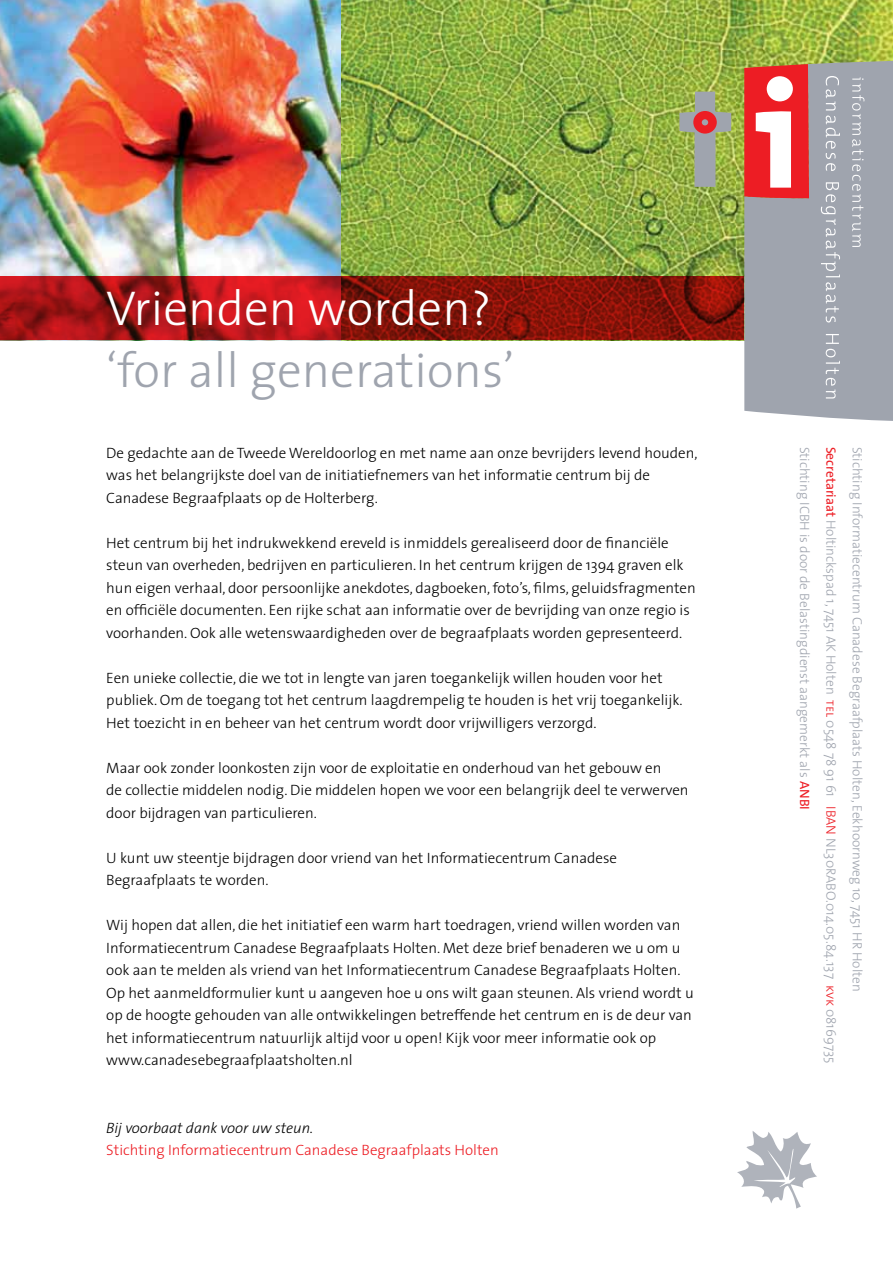
<style>
.page{position:relative;width:893px;height:1263px;background:#fff}
.page>*{position:absolute;margin:0;border:0;box-sizing:border-box;transform-origin:0 0}
.t1{font:300 49.2px "The Sans";color:#9fa4ae}
.t2{font:300 49.2px "The Sans";color:#fff}
.t3{font:300 15px/22.5px "The Sans";color:#000}
.t4{font:300 15px "The Sans";color:#ed1d24}
.t5{font:italic 300 15px "The Sans";color:#000}
.t6{font:300 13.5px "The Sans";color:#9fa4ae}
.s1{font-weight:400;color:#ed1d24}
.s2{font-family:"The Sans Light Caps";font-weight:400;color:#ed1d24}
.s3{color:#ed1d24}
</style>
<div class="page">
<img style="left:0;top:0;width:893px;height:276px">
<svg style="left:737px;top:1131px;width:80px;height:77px"></svg>
<div style="left:744px;top:61px;width:149px;height:360px;background:#9fa4ae"></div>
<svg style="left:852px;top:77px;width:12px;height:170px"></svg>
<svg style="left:826px;top:76px;width:13px;height:34px"></svg>
<svg style="left:826px;top:116px;width:14px;height:55px"></svg>
<svg style="left:821px;top:182px;width:19px;height:140px"></svg>
<svg style="left:826px;top:334px;width:14px;height:64px"></svg>
<svg style="left:744px;top:64px;width:65px;height:134px"></svg>
<svg style="left:679px;top:92px;width:52px;height:95px"></svg>
<svg style="left:0;top:276px;width:744px;height:64px"></svg>
<h1 class="t2" style="left:106px;top:268px;width:386px">Vrienden worden?</h1>
<h1 class="t1" style="left:106px;top:329px;width:410px">‘for all generations’</h1>
<p class="t3" style="left:106px;top:441px;width:593px">De gedachte aan de Tweede Wereldoorlog en met name aan onze bevrijders levend houden, was het belangrijkste doel van de initiatiefnemers van het informatie centrum bij de<br>Canadese Begraafplaats op de Holterberg.</p>
<p class="t3" style="left:106px;top:531px;width:591px">Het centrum bij het indrukwekkend ereveld is inmiddels gerealiseerd door de financiële steun van overheden, bedrijven en particulieren. In het centrum krijgen de 1394 graven elk hun eigen verhaal, door persoonlijke anekdotes, dagboeken, foto’s, films, geluidsfragmenten en officiële documenten. Een rijke schat aan informatie over de bevrijding van onze regio is voorhanden. Ook alle wetenswaardigheden over de begraafplaats worden gepresenteerd.</p>
<p class="t3" style="left:106px;top:666px;width:578px">Een unieke collectie, die we tot in lengte van jaren toegankelijk willen houden voor het publiek. Om de toegang tot het centrum laagdrempelig te houden is het vrij toegankelijk.<br>Het toezicht in en beheer van het centrum wordt door vrijwilligers verzorgd.</p>
<p class="t3" style="left:106px;top:756px;width:584px">Maar ook zonder loonkosten zijn voor de exploitatie en onderhoud van het gebouw en<br>de collectie middelen nodig. Die middelen hopen we voor een belangrijk deel te verwerven door bijdragen van particulieren.</p>
<p class="t3" style="left:106px;top:846px;width:512px">U kunt uw steentje bijdragen door vriend van het Informatiecentrum Canadese<br>Begraafplaats te worden.</p>
<p class="t3" style="left:106px;top:913px;width:589px">Wij hopen dat allen, die het initiatief een warm hart toedragen, vriend willen worden van Informatiecentrum Canadese Begraafplaats Holten. Met deze brief benaderen we u om u ook aan te melden als vriend van het Informatiecentrum Canadese Begraafplaats Holten.<br>Op het aanmeldformulier kunt u aangeven hoe u ons wilt gaan steunen. Als vriend wordt u op de hoogte gehouden van alle ontwikkelingen betreffende het centrum en is de deur van het informatiecentrum natuurlijk altijd voor u open! Kijk voor meer informatie ook op www.canadesebegraafplaatsholten.nl</p>
<p class="t5" style="left:106px;top:1115px;width:208px">Bij voorbaat dank voor uw steun.</p>
<p class="t4" style="left:106px;top:1137px;width:394px">Stichting Informatiecentrum Canadese Begraafplaats Holten</p>
<p class="t6" style="left:816px;top:446px;width:365px;rotate:90deg">Stichting ICBH is door de Belastingdienst aangemerkt als <span class="s1">ANBI</span></p>
<p class="t6" style="left:842px;top:446px;width:618px;rotate:90deg"><span class="s1">Secretariaat</span> Holtinckspad 1, 7451 AK Holten <span class="s2">tel</span> 0548 78 91 61 <span class="s3">IBAN</span> NL30RABO.014.05.84.137 <span class="s2">kvk</span> 08169735</p>
<p class="t6" style="left:868px;top:446px;width:547px;rotate:90deg">Stichting Informatiecentrum Canadese Begraafplaats Holten, Eekhoornweg 10, 7451 HR Holten</p>
</div>
